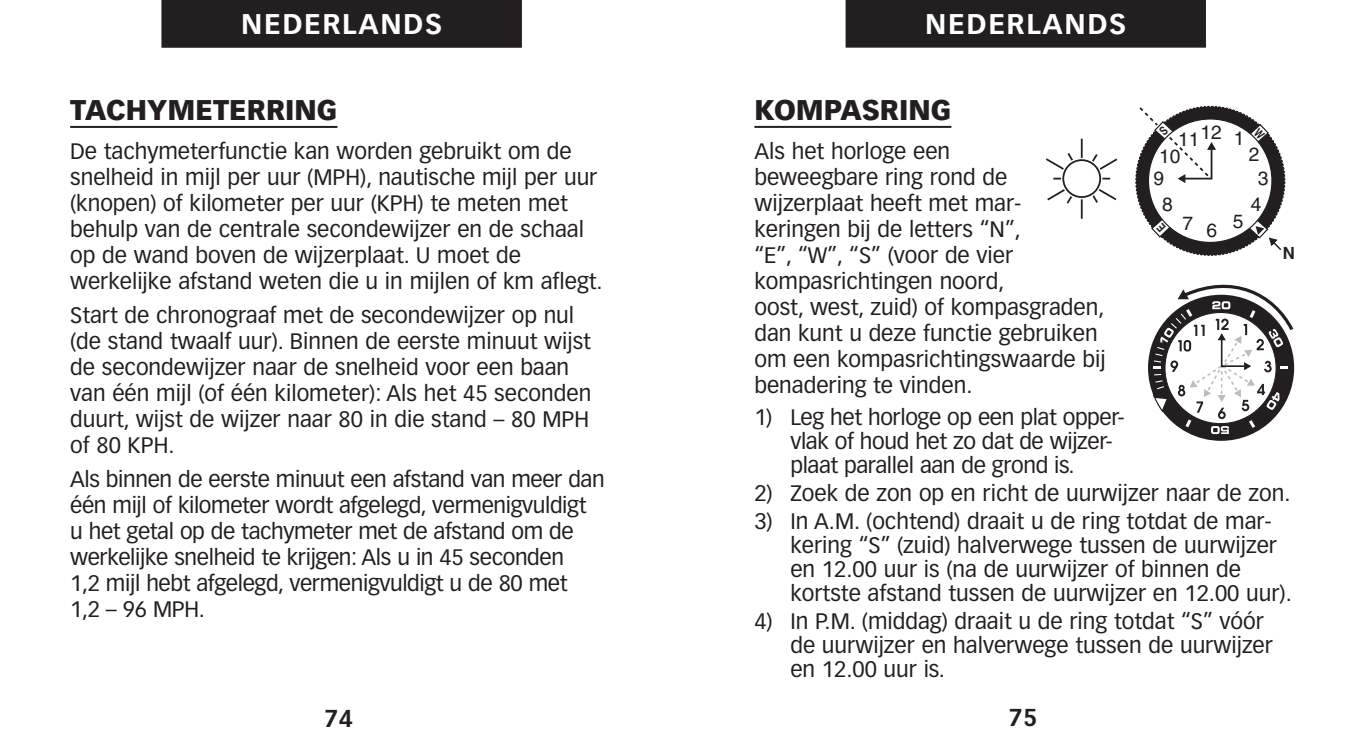
<style>
.page{position:relative;width:1363px;height:754px;background:#fff}
.page>*{position:absolute;margin:0;border:0;box-sizing:border-box;transform-origin:0 0}
.t1{font:900 28px "Vectora LH";color:#231f20}
.t2{font:700 28px "Vectora LH";letter-spacing:.06em;color:#fff}
.t3{font:700 24px "Vectora LH";color:#231f20}
.t4{font:22px/26px "Vectora LH";color:#231f20}
.t5{font:19.2px/25.2px "Helvetica";color:#231f20;text-align:center}
.t6{font:700 16.8px "Helvetica";color:#231f20}
</style>
<div class="page">
<hr style="left:754px;top:126px;width:197px;height:2px;background:#231f20">
<div style="left:845px;top:0;width:361px;height:47px;background:#231f20"></div>
<hr style="left:70px;top:126px;width:267px;height:2px;background:#231f20">
<div style="left:162px;top:0;width:360px;height:48px;background:#231f20"></div>
<hr style="left:1080px;top:139px;width:2px;height:80px;background:#231f20">
<svg style="left:1046px;top:151px;width:72px;height:55px"></svg>
<hr style="left:1053px;top:178px;width:57px;height:1px;background:#231f20">
<svg style="left:1062px;top:159px;width:39px;height:39px"></svg>
<div style="left:1061px;top:158px;width:41px;height:41px;border:2px solid #fff;border-radius:50%"></div>
<div style="left:1063px;top:160px;width:37px;height:37px;background:#fff;border-radius:50%"></div>
<div style="left:1062px;top:159px;width:39px;height:39px;border:2px solid #231f20;border-radius:50%"></div>
<svg style="left:1148px;top:284px;width:147px;height:157px"></svg>
<svg style="left:1135px;top:105px;width:150px;height:151px"></svg>
<p class="t2" style="left:241px;top:13px;width:203px">NEDERLANDS</p>
<p class="t1" style="left:70px;top:99px;width:269px">TACHYMETERRING</p>
<p class="t4" style="left:70px;top:138px;width:534px">De tachymeterfunctie kan worden gebruikt om de snelheid in mijl per uur (MPH), nautische mijl per uur (knopen) of kilometer per uur (KPH) te meten met behulp van de centrale secondewijzer en de schaal op de wand boven de wijzerplaat. U moet de werkelijke afstand weten die u in mijlen of km aflegt.</p>
<p class="t4" style="left:70px;top:302px;width:522px">Start de chronograaf met de secondewijzer op nul (de stand twaalf uur). Binnen de eerste minuut wijst de secondewijzer naar de snelheid voor een baan van één mijl (of één kilometer): Als het 45 seconden duurt, wijst de wijzer naar 80 in die stand – 80 MPH of 80 KPH.</p>
<p class="t4" style="left:70px;top:466px;width:536px">Als binnen de eerste minuut een afstand van meer dan één mijl of kilometer wordt afgelegd, vermenigvuldigt<br>u het getal op de tachymeter met de afstand om de werkelijke snelheid te krijgen: Als u in 45 seconden<br>1,2 mijl hebt afgelegd, vermenigvuldigt u de 80 met<br>1,2 – 96 MPH.</p>
<p class="t3" style="left:325px;top:708px;width:30px">74</p>
<p class="t2" style="left:925px;top:12px;width:203px">NEDERLANDS</p>
<p class="t1" style="left:754px;top:99px;width:199px">KOMPASRING</p>
<p class="t4" style="left:754px;top:138px;width:353px">Als het horloge een<br>beweegbare ring rond de wijzerplaat heeft met mar - keringen bij de letters “N”,<br>“E”, “W”, “S” (voor de vier kompasrichtingen noord,<br>oost, west, zuid) of kompasgraden, dan kunt u deze functie gebruiken om een kompasrichtingswaarde bij benadering te vinden.</p>
<p class="t4" style="left:790px;top:405px;width:336px;line-height:24px;text-indent:-36px">1) Leg het horloge op een plat opper&shy;vlak of houd het zo dat de wijzer&shy;plaat parallel aan de grond is.</p>
<p class="t4" style="left:754px;top:480px;width:537px">2) Zoek de zon op en richt de uurwijzer naar de zon.</p>
<p class="t4" style="left:790px;top:509px;width:503px;line-height:24px;text-indent:-36px">3) In A.M. (ochtend) draait u de ring totdat de mar - kering “S” (zuid) halverwege tussen de uurwijzer en 12.00 uur is (na de uurwijzer of binnen de kortste afstand tussen de uurwijzer en 12.00 uur).</p>
<p class="t4" style="left:790px;top:609px;width:484px;line-height:24px;text-indent:-36px">4) In P.M. (middag) draait u de ring totdat “S” vóór de uurwijzer en halverwege tussen de uurwijzer en 12.00 uur is.</p>
<p class="t3" style="left:1009px;top:708px;width:30px">75</p>
<p class="t5" style="left:1200px;top:122px;width:46px">12 1</p>
<p class="t5" style="left:1178px;top:129px;width:23px">11</p>
<p class="t5" style="left:1249px;top:143px;width:21px">2<br>3<br>4</p>
<p class="t5" style="left:1159px;top:145px;width:23px">10</p>
<p class="t5" style="left:1153px;top:167px;width:12px">9</p>
<p class="t5" style="left:1162px;top:194px;width:12px">8</p>
<p class="t5" style="left:1232px;top:211px;width:12px">5</p>
<p class="t5" style="left:1182px;top:212px;width:12px">7</p>
<p class="t5" style="left:1206px;top:220px;width:12px">6</p>
<p class="t6" style="left:1283px;top:247px;width:14px">N</p>
</div>
